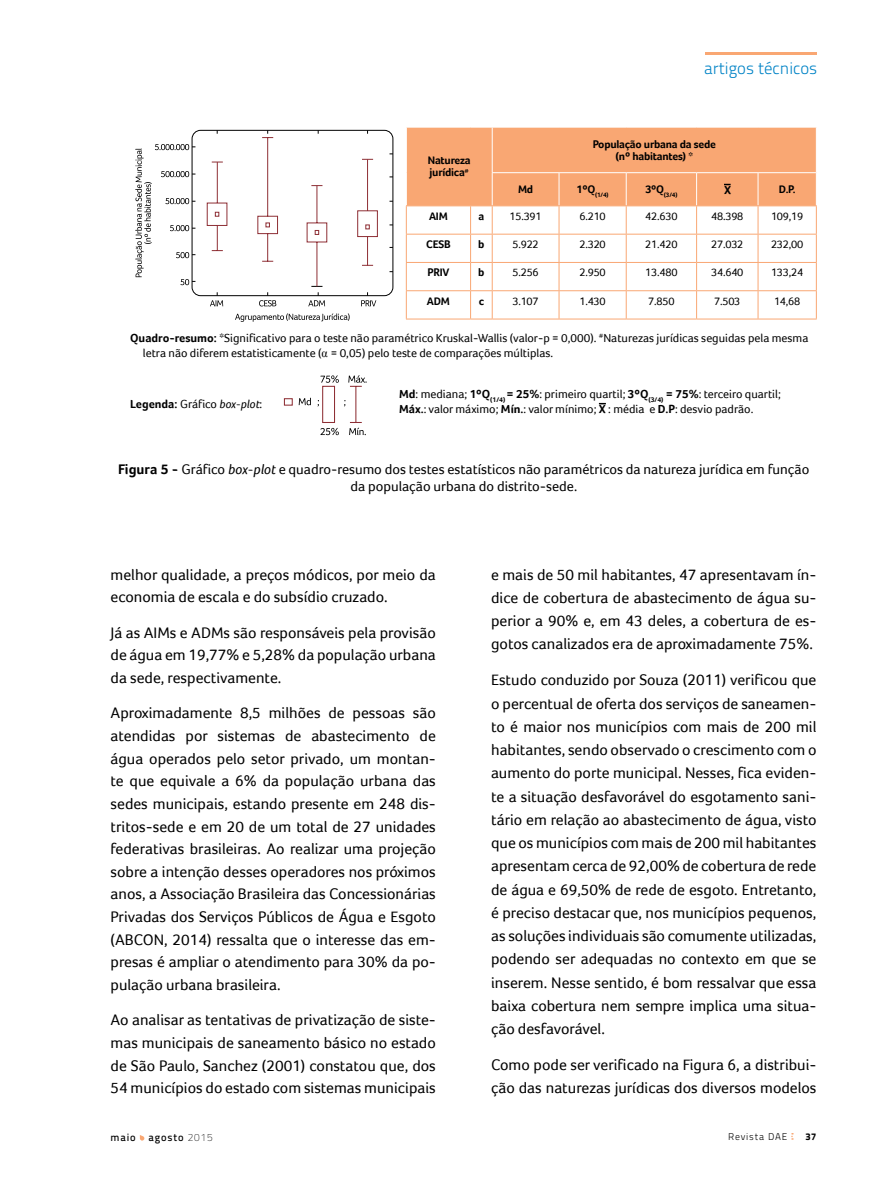
<style>
.page{position:relative;width:893px;height:1191px;background:#fff}
.page>*{position:absolute;margin:0;border:0;box-sizing:border-box;transform-origin:0 0}
.t1{font:300 16.65px "Titillium Text 22 L";color:#0083c6}
.t2{font:15.75px/23.2px "Foco";color:#000;text-align:justify}
.t3{font:14.25px/17.1px "Foco";color:#000;text-align:center}
.t4{font:12px/15px "Foco";color:#000}
.t5{font:700 12px "Foco";color:#000}
.t6{font:11.25px "Foco";letter-spacing:-.02em;color:#000}
.t7{font:700 11.25px/12px "Foco";letter-spacing:-.02em;color:#000}
.t8{font:500 10.5px "Titillium Text 22 L";letter-spacing:.08em;color:#000}
.t9{font:300 9.75px "Titillium Text 22 L";letter-spacing:.08em;color:#000}
.t10{font:800 9.75px "Titillium Text 22 L";color:#000}
.t11{font:700 6.6px "Foco";color:#000}
.s1{font-weight:700}
.s2{font-family:"Times New Roman"}
.s3{font-weight:400}
.s4{font-weight:400;font-style:italic}
.s5{font-style:italic}
.s6{font-weight:100}
</style>
<div class="page">
<svg style="left:406px;top:127px;width:411px;height:193px"></svg>
<svg style="left:235px;top:313px;width:115px;height:9px"></svg>
<svg style="left:135px;top:144px;width:60px;height:141px"></svg>
<svg style="left:206px;top:130px;width:172px;height:176px"></svg>
<svg style="left:283px;top:375px;width:84px;height:60px"></svg>
<svg style="left:791px;top:1133px;width:2px;height:6px"></svg>
<hr style="left:705px;top:52px;width:111px;height:3px;background:#f9a773">
<svg style="left:140px;top:1135px;width:4px;height:5px"></svg>
<p class="t7" style="left:428px;top:155px;width:44px">Natureza jurídica<sup>#</sup></p>
<p class="t1" style="left:704px;top:56px;width:115px">artigos técnicos</p>
<p class="t7" style="left:593px;top:138px;width:125px;text-align:center">População urbana da sede (nº habitantes) *</p>
<p class="t7" style="left:518px;top:183px;width:17px">Md</p>
<p class="t11" style="left:577px;top:191px;width:34px"><sup>1ºQ</sup>(1/4)</p>
<p class="t11" style="left:645px;top:191px;width:34px"><sup>3ºQ</sup>(3/4)</p>
<p class="t5" style="left:724px;top:182px;width:8px">X</p>
<p class="t7" style="left:779px;top:183px;width:19px">D.P.</p>
<p class="t7" style="left:429px;top:210px;width:20px">AIM</p>
<p class="t7" style="left:478px;top:210px;width:7px">a</p>
<p class="t6" style="left:509px;top:210px;width:34px">15.391</p>
<p class="t6" style="left:579px;top:210px;width:28px">6.210</p>
<p class="t6" style="left:645px;top:210px;width:34px">42.630</p>
<p class="t6" style="left:711px;top:210px;width:34px">48.398</p>
<p class="t6" style="left:771px;top:210px;width:34px">109,19</p>
<p class="t7" style="left:426px;top:238px;width:26px">CESB</p>
<p class="t7" style="left:478px;top:238px;width:8px">b</p>
<p class="t6" style="left:512px;top:238px;width:28px">5.922</p>
<p class="t6" style="left:579px;top:238px;width:28px">2.320</p>
<p class="t6" style="left:645px;top:238px;width:34px">21.420</p>
<p class="t6" style="left:711px;top:238px;width:34px">27.032</p>
<p class="t6" style="left:771px;top:238px;width:34px">232,00</p>
<p class="t7" style="left:428px;top:266px;width:23px">PRIV</p>
<p class="t7" style="left:478px;top:266px;width:8px">b</p>
<p class="t6" style="left:512px;top:266px;width:28px">5.256</p>
<p class="t6" style="left:579px;top:266px;width:28px">2.950</p>
<p class="t6" style="left:645px;top:266px;width:34px">13.480</p>
<p class="t6" style="left:711px;top:266px;width:34px">34.640</p>
<p class="t6" style="left:771px;top:266px;width:34px">133,24</p>
<p class="t7" style="left:427px;top:295px;width:24px">ADM</p>
<p class="t7" style="left:479px;top:295px;width:7px">c</p>
<p class="t6" style="left:512px;top:294px;width:28px">3.107</p>
<p class="t6" style="left:579px;top:294px;width:28px">1.430</p>
<p class="t6" style="left:648px;top:294px;width:28px">7.850</p>
<p class="t6" style="left:714px;top:294px;width:28px">7.503</p>
<p class="t6" style="left:774px;top:294px;width:28px">14,68</p>
<p class="t4" style="left:143px;top:330px;width:667px;text-indent:-13px"><span class="s1">Quadro-resumo:</span> *Significativo para o teste não paramétrico Kruskal-Wallis (valor-p = 0,000). <sup>#</sup>Naturezas jurídicas seguidas pela mesma letra não diferem estatisticamente (<span class="s2">α</span> = 0,05) pelo teste de comparações múltiplas.</p>
<p class="t5" style="left:130px;top:397px;width:134px">Legenda: <span class="s3">Gráfico</span> <span class="s4">box-plot</span><span class="s3">:</span></p>
<p class="t4" style="left:399px;top:386px;width:383px"><span class="s1">Md</span>: mediana; <span class="s1">1ºQ</span><sub>(1/4)</sub> <span class="s1">= 25%</span>: primeiro quartil; <span class="s1">3ºQ</span><sub>(3/4)</sub> <span class="s1">= 75%</span>: terceiro quartil;<br><span class="s1">Máx.</span>: valor máximo; <span class="s1">Mín.</span>: valor mínimo; <span class="s1">X</span> : média e <span class="s1">D.P</span>: desvio padrão.</p>
<p class="t3" style="left:118px;top:460px;width:693px"><span class="s1">Figura 5 -</span> Gráfico <span class="s5">box-plot</span> e quadro-resumo dos testes estatísticos não paramétricos da natureza jurídica em função da população urbana do distrito-sede.</p>
<p class="t2" style="left:111px;top:563px;width:327px;line-height:22.6px">melhor qualidade, a preços módicos, por meio da economia de escala e do subsídio cruzado.</p>
<p class="t2" style="left:111px;top:621px;width:327px;line-height:22.6px">Já as AIMs e ADMs são responsáveis pela provisão de água em 19,77% e 5,28% da população urbana da sede, respectivamente.</p>
<p class="t2" style="left:111px;top:701px;width:327px;line-height:22.6px">Aproximadamente 8,5 milhões de pessoas são atendidas por sistemas de abastecimento de água operados pelo setor privado, um montan&shy;te que equivale a 6% da população urbana das sedes municipais, estando presente em 248 dis&shy;tritos-sede e em 20 de um total de 27 unidades federativas brasileiras. Ao realizar uma projeção sobre a intenção desses operadores nos próximos anos, a Associação Brasileira das Concessionárias Privadas dos Serviços Públicos de Água e Esgoto (ABCON, 2014) ressalta que o interesse das em&shy;presas é ampliar o atendimento para 30% da po&shy;pulação urbana brasileira.</p>
<p class="t2" style="left:111px;top:1008px;width:327px;line-height:22.6px">Ao analisar as tentativas de privatização de siste&shy;mas municipais de saneamento básico no estado de São Paulo, Sanchez (2001) constatou que, dos 54 municípios do estado com sistemas municipais</p>
<p class="t8" style="left:111px;top:1129px;width:104px">maio agosto <span class="s6">2015</span></p>
<p class="t2" style="left:491px;top:562px;width:327px">e mais de 50 mil habitantes, 47 apresentavam ín&shy;dice de cobertura de abastecimento de água su&shy;perior a 90% e, em 43 deles, a cobertura de es&shy;gotos canalizados era de aproximadamente 75%.</p>
<p class="t2" style="left:491px;top:668px;width:327px">Estudo conduzido por Souza (2011) verificou que o percentual de oferta dos serviços de saneamen&shy;to é maior nos municípios com mais de 200 mil habitantes, sendo observado o crescimento com o aumento do porte municipal. Nesses, fica eviden&shy;te a situação desfavorável do esgotamento sani&shy;tário em relação ao abastecimento de água, visto que os municípios com mais de 200 mil habitantes apresentam cerca de 92,00% de cobertura de rede de água e 69,50% de rede de esgoto. Entretanto, é preciso destacar que, nos municípios pequenos, as soluções individuais são comumente utilizadas, podendo ser adequadas no contexto em que se inserem. Nesse sentido, é bom ressalvar que essa baixa cobertura nem sempre implica uma situa&shy;ção desfavorável.</p>
<p class="t2" style="left:491px;top:1053px;width:327px">Como pode ser verificado na Figura 6, a distribui&shy;ção das naturezas jurídicas dos diversos modelos</p>
<p class="t9" style="left:728px;top:1129px;width:61px">Revista DAE</p>
<p class="t10" style="left:805px;top:1129px;width:13px">37</p>
</div>
